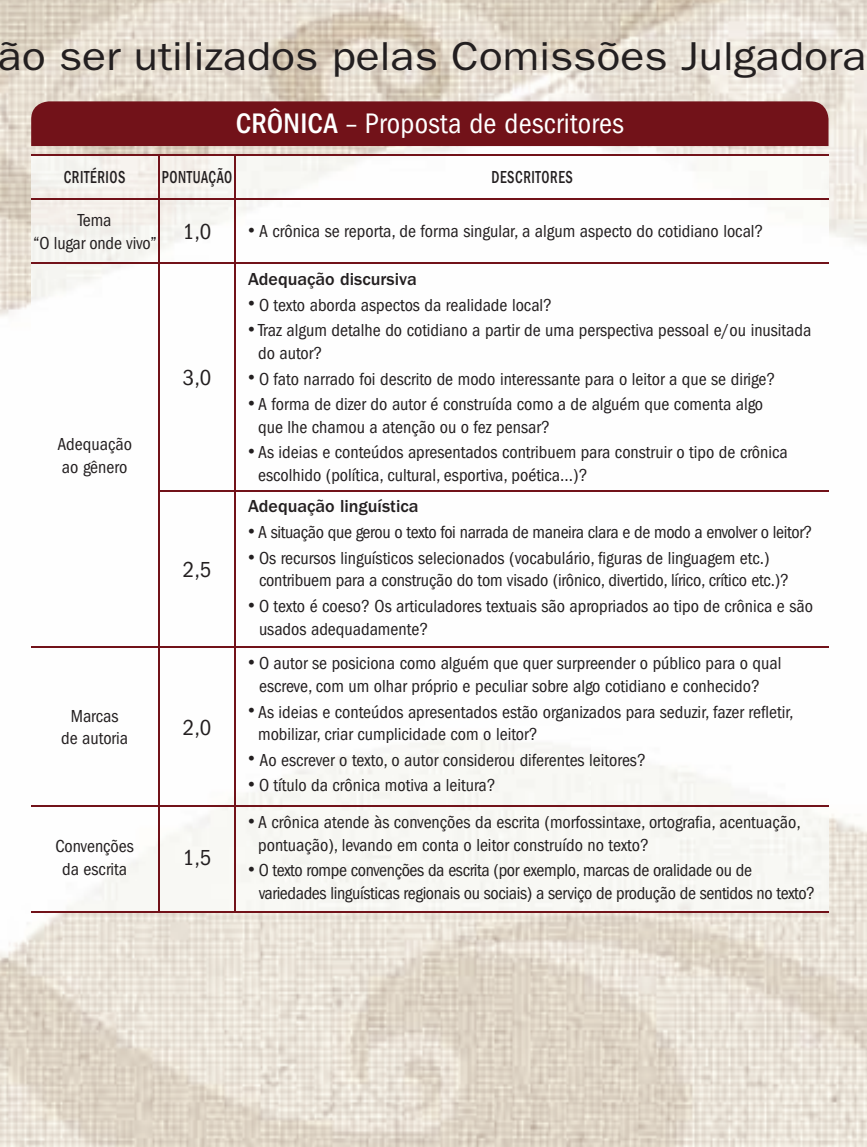
<style>
.page{position:relative;width:867px;height:1147px;background:#fff}
.page>*{position:absolute;margin:0;border:0;box-sizing:border-box;transform-origin:0 0}
.t1{font:40.5px "ITC Franklin Gothic Std";color:#231f20;scale:1.1 1}
.t2{font:condensed 29.25px "ITC Franklin Gothic Std";letter-spacing:.01em;color:#fff}
.t3{font:condensed 22.5px "ITC Franklin Gothic Std";color:#231f20}
.t4{font:condensed 18px/22.5px "ITC Franklin Gothic Std";color:#231f20}
.t5{font:condensed 18px/22.5px "ITC Franklin Gothic Std";letter-spacing:-.02em;color:#231f20}
.t6{font:500 18px "ITC Franklin Gothic Std";color:#231f20}
.t7{font:500 condensed 18px "ITC Franklin Gothic Std";letter-spacing:.04em;color:#231f20;scale:.8 1}
.s1{font-weight:500}
</style>
<div class="page">
<img style="left:0;top:0;width:867px;height:1147px">
<div style="left:31px;top:101px;width:797px;height:45px;background:#721219"></div>
<img style="left:31px;top:155px;width:558px;height:529px">
<img style="left:589px;top:155px;width:239px;height:756px">
<div style="left:31px;top:684px;width:559px;height:227px;background:#f9f9f6"></div>
<hr style="left:31px;top:154px;width:128px;height:1px;background:#721219">
<hr style="left:159px;top:154px;width:76px;height:1px;background:#721219">
<hr style="left:235px;top:154px;width:593px;height:1px;background:#721219">
<hr style="left:31px;top:199px;width:128px;height:1px;background:#721219">
<hr style="left:159px;top:199px;width:76px;height:1px;background:#721219">
<hr style="left:235px;top:199px;width:593px;height:1px;background:#721219">
<hr style="left:158px;top:155px;width:1px;height:44px;background:#721219">
<hr style="left:235px;top:155px;width:1px;height:44px;background:#721219">
<hr style="left:158px;top:200px;width:1px;height:62px;background:#721219">
<hr style="left:235px;top:200px;width:1px;height:62px;background:#721219">
<hr style="left:31px;top:262px;width:128px;height:2px;background:#721219">
<hr style="left:159px;top:262px;width:76px;height:2px;background:#721219">
<hr style="left:158px;top:264px;width:1px;height:226px;background:#721219">
<hr style="left:235px;top:262px;width:593px;height:2px;background:#721219">
<hr style="left:235px;top:264px;width:1px;height:226px;background:#721219">
<hr style="left:158px;top:490px;width:77px;height:1px;background:#721219">
<hr style="left:158px;top:491px;width:1px;height:156px;background:#721219">
<hr style="left:235px;top:490px;width:593px;height:1px;background:#721219">
<hr style="left:235px;top:491px;width:1px;height:156px;background:#721219">
<hr style="left:31px;top:647px;width:128px;height:1px;background:#721219">
<hr style="left:159px;top:647px;width:76px;height:1px;background:#721219">
<hr style="left:158px;top:648px;width:1px;height:158px;background:#721219">
<hr style="left:235px;top:647px;width:593px;height:1px;background:#721219">
<hr style="left:235px;top:648px;width:1px;height:158px;background:#721219">
<hr style="left:31px;top:806px;width:128px;height:1px;background:#721219">
<hr style="left:159px;top:806px;width:76px;height:1px;background:#721219">
<hr style="left:158px;top:807px;width:1px;height:104px;background:#721219">
<hr style="left:235px;top:806px;width:593px;height:1px;background:#721219">
<hr style="left:235px;top:807px;width:1px;height:104px;background:#721219">
<hr style="left:31px;top:911px;width:128px;height:1px;background:#721219">
<hr style="left:159px;top:911px;width:76px;height:1px;background:#721219">
<hr style="left:235px;top:911px;width:593px;height:1px;background:#721219">
<h1 class="t1" style="left:-2px;top:33px;width:791px">ão ser utilizados pelas Comissões Julgadora</h1>
<h2 class="t2" style="left:236px;top:107px;width:390px"><span class="s1">CRÔNICA</span> – Proposta de descritores</h2>
<p class="t7" style="left:64px;top:167px;width:79px">CRITÉRIOS</p>
<p class="t7" style="left:162px;top:167px;width:90px">PONTUAÇÃO</p>
<p class="t7" style="left:491px;top:167px;width:103px">DESCRITORES</p>
<p class="t4" style="left:34px;top:209px;width:179px;text-indent:44px">Tema<br>“O lugar onde vivo” <sup>1,0</sup></p>
<p class="t4" style="left:248px;top:220px;width:517px">• A crônica se reporta, de forma singular, a algum aspecto do cotidiano local?</p>
<p class="t4" style="left:57px;top:433px;width:76px">Adequação ao gênero</p>
<p class="t3" style="left:183px;top:364px;width:30px">3,0</p>
<p class="t3" style="left:183px;top:556px;width:30px">2,5</p>
<p class="t4" style="left:61px;top:705px;width:69px;text-align:center">Marcas de autoria</p>
<p class="t3" style="left:183px;top:714px;width:30px">2,0</p>
<p class="t4" style="left:55px;top:835px;width:80px;text-align:center">Convenções da escrita</p>
<p class="t3" style="left:183px;top:845px;width:30px">1,5</p>
<p class="t6" style="left:248px;top:269px;width:170px">Adequação discursiva</p>
<p class="t4" style="left:248px;top:294px;width:306px">• O texto aborda aspectos da realidade local?</p>
<p class="t4" style="left:258px;top:319px;width:555px;text-indent:-10px">• Traz algum detalhe do cotidiano a partir de uma perspectiva pessoal e/ou inusitada do autor?</p>
<p class="t4" style="left:248px;top:367px;width:529px">• O fato narrado foi descrito de modo interessante para o leitor a que se dirige?</p>
<p class="t4" style="left:258px;top:393px;width:507px;text-indent:-10px">• A forma de dizer do autor é construída como a de alguém que comenta algo que lhe chamou a atenção ou o fez pensar?</p>
<p class="t4" style="left:258px;top:441px;width:531px;text-indent:-10px">• As ideias e conteúdos apresentados contribuem para construir o tipo de crônica escolhido (política, cultural, esportiva, poética...)?</p>
<p class="t6" style="left:248px;top:496px;width:172px">Adequação linguística</p>
<p class="t5" style="left:248px;top:521px;width:566px">• A situação que gerou o texto foi narrada de maneira clara e de modo a envolver o leitor?</p>
<p class="t4" style="left:259px;top:547px;width:532px;text-indent:-11px">• Os recursos linguísticos selecionados (vocabulário, figuras de linguagem etc.) contribuem para a construção do tom visado (irônico, divertido, lírico, crítico etc.)?</p>
<p class="t4" style="left:259px;top:595px;width:555px;text-indent:-11px">• O texto é coeso? Os articuladores textuais são apropriados ao tipo de crônica e são usados adequadamente?</p>
<p class="t4" style="left:248px;top:652px;width:535px;text-align:center">• O autor se posiciona como alguém que quer surpreender o público para o qual escreve, com um olhar próprio e peculiar sobre algo cotidiano e conhecido?</p>
<p class="t4" style="left:258px;top:700px;width:537px;text-indent:-10px">• As ideias e conteúdos apresentados estão organizados para seduzir, fazer refletir, mobilizar, criar cumplicidade com o leitor?</p>
<p class="t4" style="left:248px;top:748px;width:399px">• Ao escrever o texto, o autor considerou diferentes leitores?</p>
<p class="t4" style="left:248px;top:774px;width:249px">• O título da crônica motiva a leitura?</p>
<p class="t4" style="left:258px;top:811px;width:544px;text-indent:-10px">• A crônica atende às convenções da escrita (morfossintaxe, ortografia, acentuação, pontuação), levando em conta o leitor construído no texto?</p>
<p class="t5" style="left:259px;top:859px;width:558px;text-indent:-11px">• O texto rompe convenções da escrita (por exemplo, marcas de oralidade ou de variedades linguísticas regionais ou sociais) a serviço de produção de sentidos no texto?</p>
</div>
